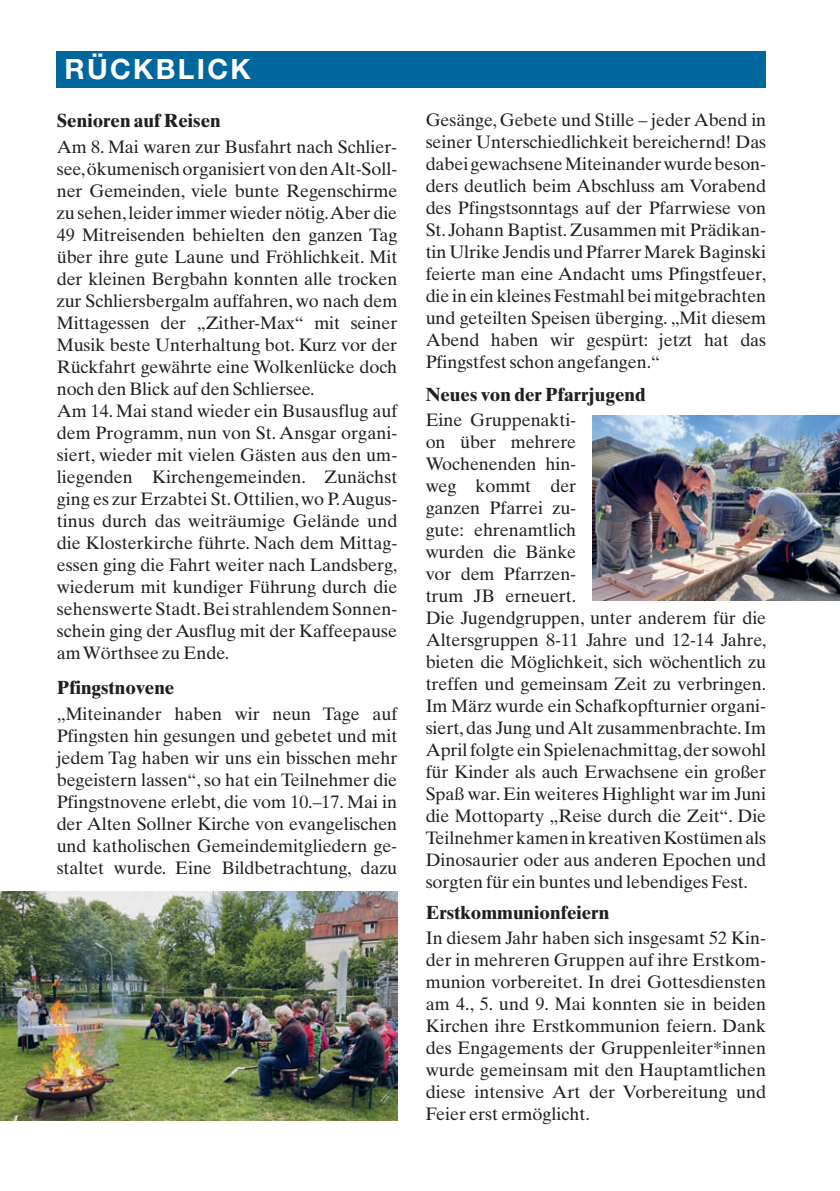
<style>
.page{position:relative;width:840px;height:1191px;background:#fff}
.page>*{position:absolute;margin:0;border:0;box-sizing:border-box;transform-origin:0 0}
.t1{font:700 28px "Helvetica Neue";letter-spacing:.085em;color:#fff}
.t2{font:700 19px "Times Ten";color:#231f20}
.t3{font:18px/22px "Times Ten";letter-spacing:-.005em;color:#231f20;text-align:justify}
</style>
<div class="page">
<div style="left:57px;top:51px;width:708px;height:37px;background:#00679d"></div>
<img style="left:0;top:891px;width:397px;height:229px">
<img style="left:592px;top:416px;width:247px;height:184px">
<h1 class="t1" style="left:64px;top:59px;width:188px">RÜCKBLICK</h1>
<p class="t2" style="left:57px;top:113px;width:165px">Senioren auf Reisen</p>
<p class="t3" style="left:57px;top:137px;width:342px;text-align:left">Am 8. Mai waren zur Busfahrt nach Schlier&shy;see, ökumenisch organisiert von den Alt-Soll&shy;ner Gemeinden, viele bunte Regenschirme zu sehen, leider immer wieder nötig. Aber die 49 Mitreisenden behielten den ganzen Tag über ihre gute Laune und Fröhlichkeit. Mit der kleinen Bergbahn konnten alle trocken zur Schliersbergalm auffahren, wo nach dem Mittagessen der „Zither-Max“ mit seiner Musik beste Unterhaltung bot. Kurz vor der Rückfahrt gewährte eine Wolkenlücke doch noch den Blick auf den Schliersee.<br>Am 14. Mai stand wieder ein Busausflug auf dem Programm, nun von St. Ansgar organi&shy;siert, wieder mit vielen Gästen aus den um&shy;liegenden Kirchengemeinden. Zunächst ging es zur Erzabtei St. Ottilien, wo P. Augus&shy;tinus durch das weiträumige Gelände und die Klosterkirche führte. Nach dem Mittag&shy;essen ging die Fahrt weiter nach Landsberg, wiederum mit kundiger Führung durch die sehenswerte Stadt. Bei strahlendem Sonnen&shy;schein ging der Ausflug mit der Kaffeepause am Wörthsee zu Ende.</p>
<p class="t2" style="left:57px;top:680px;width:119px">Pfingstnovene</p>
<p class="t3" style="left:57px;top:704px;width:342px">„Miteinander haben wir neun Tage auf Pfingsten hin gesungen und gebetet und mit jedem Tag haben wir uns ein bisschen mehr begeistern lassen“, so hat ein Teilnehmer die Pfingstnovene erlebt, die vom 10.–17. Mai in der Alten Sollner Kirche von evangelischen und katholischen Gemeindemitgliedern ge&shy;staltet wurde. Eine Bildbetrachtung, dazu</p>
<p class="t3" style="left:425px;top:110px;width:342px">Gesänge, Gebete und Stille – jeder Abend in seiner Unterschiedlichkeit bereichernd! Das dabei gewachsene Miteinander wurde beson&shy;ders deutlich beim Abschluss am Vorabend des Pfingstsonntags auf der Pfarrwiese von St. Johann Baptist. Zusammen mit Prädikan&shy;tin Ulrike Jendis und Pfarrer Marek Baginski feierte man eine Andacht ums Pfingstfeuer, die in ein kleines Festmahl bei mitgebrachten und geteilten Speisen überging. „Mit diesem Abend haben wir gespürt: jetzt hat das Pfingstfest schon angefangen.“</p>
<p class="t2" style="left:425px;top:388px;width:221px">Neues von der Pfarrjugend</p>
<p class="t3" style="left:425px;top:411px;width:342px;text-align:left">Eine Gruppenakti-<br>on über mehrere<br>Wochenenden hin-<br>weg kommt der<br>ganzen Pfarrei zu-<br>gute: ehrenamtlich<br>wurden die Bänke<br>vor dem Pfarrzen-<br>trum JB erneuert.<br>Die Jugendgruppen, unter anderem für die<br>Altersgruppen 8-11 Jahre und 12-14 Jahre, bieten die Möglichkeit, sich wöchentlich zu treffen und gemeinsam Zeit zu verbringen.<br>Im März wurde ein Schafkopfturnier organi&shy;siert, das Jung und Alt zusammenbrachte. Im<br>April folgte ein Spielenachmittag, der sowohl für Kinder als auch Erwachsene ein großer<br>Spaß war. Ein weiteres Highlight war im Juni die Mottoparty „Reise durch die Zeit“. Die<br>Teilnehmer kamen in kreativen Kostümen als<br>Dinosaurier oder aus anderen Epochen und sorgten für ein buntes und lebendiges Fest.</p>
<p class="t2" style="left:425px;top:905px;width:185px">Erstkommunionfeiern</p>
<p class="t3" style="left:425px;top:928px;width:342px">In diesem Jahr haben sich insgesamt 52 Kin&shy;der in mehreren Gruppen auf ihre Erstkom&shy;munion vorbereitet. In drei Gottesdiensten am 4., 5. und 9. Mai konnten sie in beiden Kirchen ihre Erstkommunion feiern. Dank des Engagements der Gruppenleiter*innen wurde gemeinsam mit den Hauptamtlichen diese intensive Art der Vorbereitung und Feier erst ermöglicht.</p>
</div>
